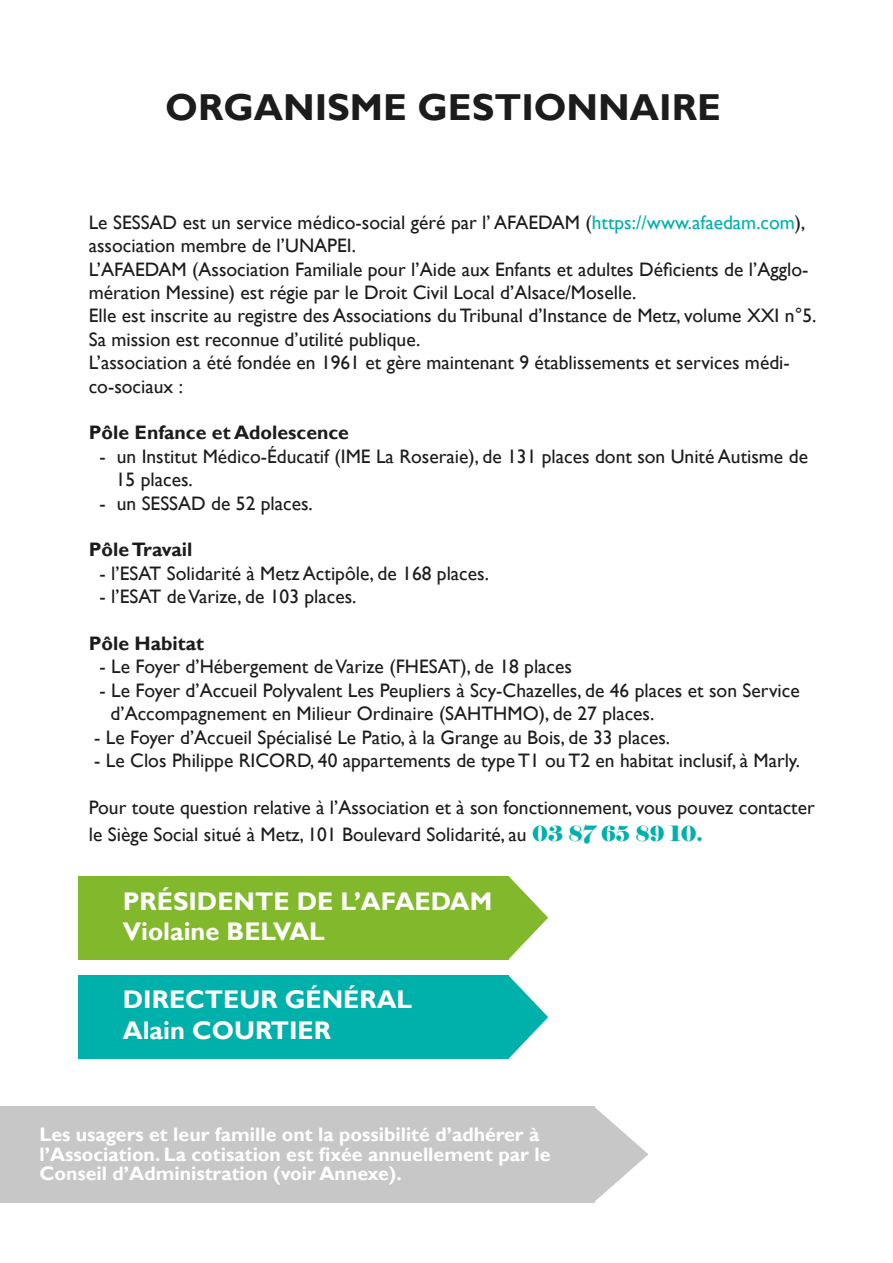
<style>
.page{position:relative;width:893px;height:1263px;background:#fff}
.page>*{position:absolute;margin:0;border:0;box-sizing:border-box;transform-origin:0 0}
.t1{font:700 37.5px "Gill Sans";color:#1c1c1c}
.t2{font:700 25.5px "Gill Sans";color:#fff}
.t3{font:19.5px/23.4px "Gill Sans";color:#1c1c1c}
.t4{font:700 19.5px/19.5px "Gill Sans";color:#fff}
.t5{font:700 19.5px "Gill Sans";color:#1c1c1c}
.s1{color:#00b0ab}
.s2{font-family:"Elephant";font-size:21px;color:#00b0ab}
</style>
<div class="page">
<div style="left:0;top:1106px;width:594px;height:96px;background:#c8c7c7"></div>
<svg style="left:594px;top:1106px;width:54px;height:96px"></svg>
<div style="left:78px;top:876px;width:431px;height:83px;background:#81b82c"></div>
<svg style="left:509px;top:876px;width:39px;height:83px"></svg>
<div style="left:78px;top:975px;width:431px;height:84px;background:#00b0ab"></div>
<svg style="left:509px;top:976px;width:39px;height:83px"></svg>
<p class="t1" style="left:165px;top:85px;width:557px">ORGANISME GESTIONNAIRE</p>
<p class="t3" style="left:89px;top:211px;width:718px">Le SESSAD est un service médico-social géré par l’ AFAEDAM (<span class="s1">https://www.afaedam.com</span>), association membre de l’UNAPEI.</p>
<p class="t3" style="left:89px;top:258px;width:721px">L’AFAEDAM (Association Familiale pour l’Aide aux Enfants et adultes Déficients de l’Agglo&shy;mération Messine) est régie par le Droit Civil Local d’Alsace/Moselle.</p>
<p class="t3" style="left:89px;top:304px;width:729px">Elle est inscrite au registre des Associations du Tribunal d’Instance de Metz, volume XXI n°5.<br>Sa mission est reconnue d’utilité publique.</p>
<p class="t3" style="left:89px;top:351px;width:703px">L’association a été fondée en 1961 et gère maintenant 9 établissements et services médi&shy;co-sociaux :</p>
<p class="t5" style="left:89px;top:421px;width:262px">Pôle Enfance et Adolescence</p>
<p class="t3" style="left:100px;top:445px;width:710px">- un Institut Médico-Éducatif (IME La Roseraie), de 131 places dont son Unité Autisme de</p>
<p class="t3" style="left:116px;top:468px;width:78px">15 places.</p>
<p class="t3" style="left:100px;top:492px;width:215px">- un SESSAD de 52 places.</p>
<p class="t5" style="left:89px;top:538px;width:105px">Pôle Travail</p>
<p class="t3" style="left:100px;top:562px;width:391px">- l’ESAT Solidarité à Metz Actipôle, de 168 places.</p>
<p class="t3" style="left:100px;top:585px;width:258px">- l’ESAT de Varize, de 103 places.</p>
<p class="t5" style="left:89px;top:632px;width:117px">Pôle Habitat</p>
<p class="t3" style="left:100px;top:655px;width:474px">- Le Foyer d’Hébergement de Varize (FHESAT), de 18 places</p>
<p class="t3" style="left:100px;top:679px;width:702px">- Le Foyer d’Accueil Polyvalent Les Peupliers à Scy-Chazelles, de 46 places et son Service</p>
<p class="t3" style="left:110px;top:702px;width:545px">d’Accompagnement en Milieur Ordinaire (SAHTHMO), de 27 places.</p>
<p class="t3" style="left:94px;top:726px;width:577px">- Le Foyer d’Accueil Spécialisé Le Patio, à la Grange au Bois, de 33 places.</p>
<p class="t3" style="left:94px;top:749px;width:707px">- Le Clos Philippe RICORD, 40 appartements de type T1 ou T2 en habitat inclusif, à Marly.</p>
<p class="t3" style="left:89px;top:794px;width:727px;line-height:27px">Pour toute question relative à l’Association et à son fonctionnement, vous pouvez contacter le Siège Social situé à Metz, 101 Boulevard Solidarité, au <span class="s2">03 87 65 89 10.</span></p>
<p class="t2" style="left:123px;top:886px;width:371px">PRÉSIDENTE DE L’AFAEDAM</p>
<p class="t2" style="left:123px;top:916px;width:204px">Violaine BELVAL</p>
<p class="t2" style="left:123px;top:984px;width:291px">DIRECTEUR GÉNÉRAL</p>
<p class="t2" style="left:123px;top:1015px;width:210px">Alain COURTIER</p>
<p class="t4" style="left:39px;top:1126px;width:512px">Les usagers et leur famille ont la possibilité d’adhérer à l’Association. La cotisation est fixée annuellement par le<br>Conseil d’Administration (voir Annexe).</p>
</div>
